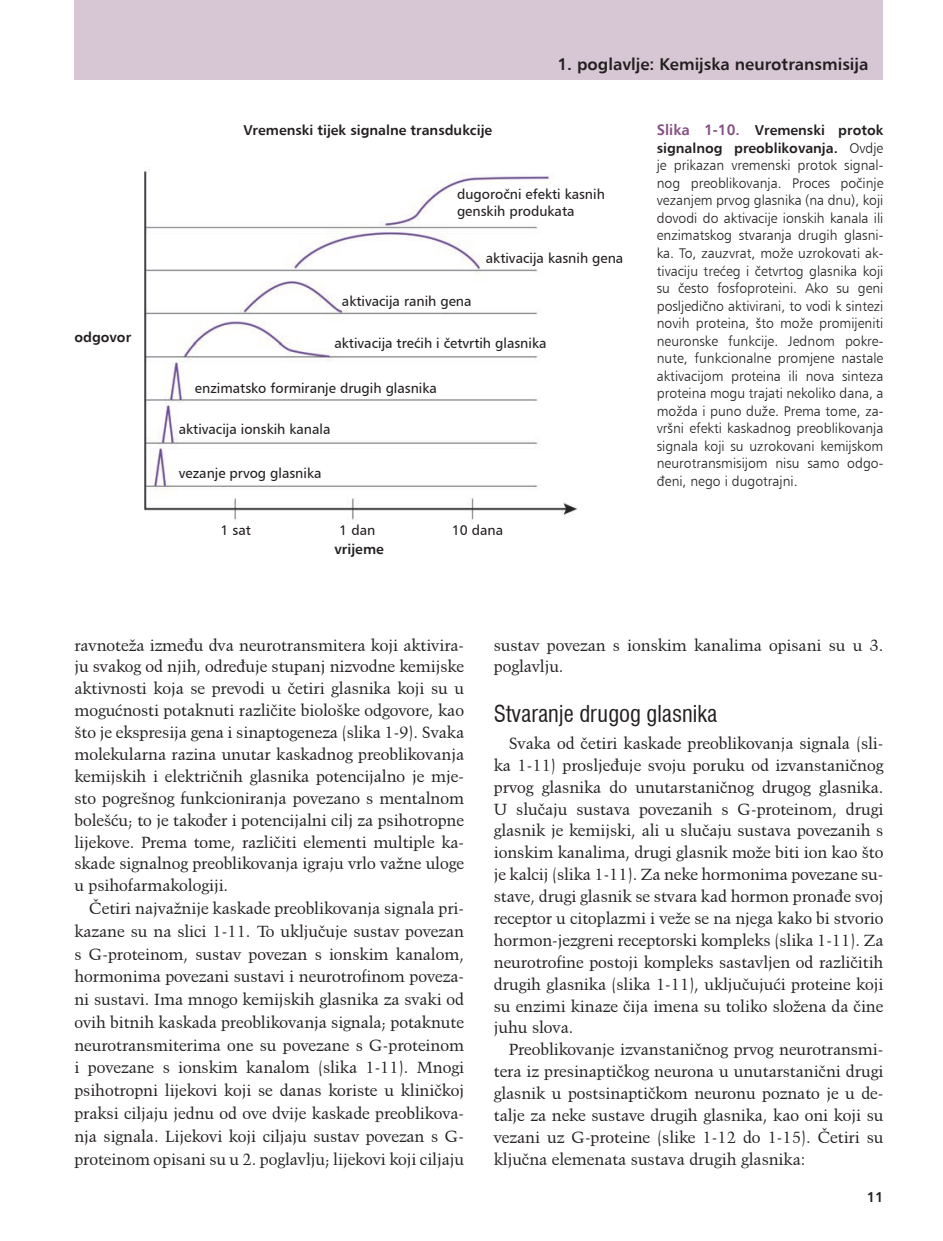
<style>
.page{position:relative;width:943px;height:1241px;background:#fff}
.page>*{position:absolute;margin:0;border:0;box-sizing:border-box;transform-origin:0 0}
.t1{font:condensed 22.75px "Swiss 721 BT";color:#231f20}
.t2{font:16.62px "Humanist 777 BT Bold B";color:#231f20}
.t3{font:16.28px/21.9px "Kuenstler 480 BT";color:#231f20;text-align:justify}
.t4{font:14px/17.5px "Humanist 777 BT Light B";color:#231f20;text-align:justify}
.t5{font:14px/17.5px "Humanist 777 BT Roman B";color:#231f20}
.t6{font:14px/17.5px "Humanist 777 BT Bold B";color:#231f20}
.s1{font-size:14.88px;color:#864f82}
.s2{font-family:"Humanist 777 BT Light B"}
</style>
<div class="page">
<div style="left:74px;top:0;width:809px;height:79px;background:#d7c6d4"></div>
<img style="left:144px;top:167px;width:434px;height:357px">
<p class="t6" style="left:74px;top:328px;width:58px">odgovor</p>
<p class="t2" style="left:557px;top:53px;width:313px">1. poglavlje: Kemijska neurotransmisija</p>
<p class="t6" style="left:243px;top:121px;width:250px">Vremenski tijek signalne transdukcije</p>
<p class="t5" style="left:457px;top:185px;width:149px">dugoročni efekti kasnih genskih produkata</p>
<p class="t5" style="left:342px;top:292px;width:131px">aktivacija ranih gena</p>
<p class="t5" style="left:486px;top:249px;width:139px">aktivacija kasnih gena</p>
<p class="t5" style="left:334px;top:334px;width:213px">aktivacija trećih i četvrtih glasnika</p>
<p class="t5" style="left:195px;top:379px;width:243px">enzimatsko formiranje drugih glasnika</p>
<p class="t5" style="left:179px;top:420px;width:153px">aktivacija ionskih kanala</p>
<p class="t5" style="left:179px;top:464px;width:144px">vezanje prvog glasnika</p>
<p class="t5" style="left:220px;top:520px;width:32px">1 sat</p>
<p class="t5" style="left:339px;top:520px;width:38px">1 dan</p>
<p class="t5" style="left:452px;top:520px;width:53px">10 dana</p>
<p class="t6" style="left:334px;top:539px;width:51px">vrijeme</p>
<p class="t6" style="left:656px;top:121px;width:228px"><span class="s1">Slika 1-10.</span> Vremenski protok signalnog preoblikovanja. <span class="s2">Ovdje</span></p>
<p class="t4" style="left:656px;top:156px;width:228px">je prikazan vremenski protok signal&shy;nog preoblikovanja. Proces počinje vezanjem prvog glasnika (na dnu), koji dovodi do aktivacije ionskih kanala ili enzimatskog stvaranja drugih glasni&shy;ka. To, zauzvrat, može uzrokovati ak&shy;tivaciju trećeg i četvrtog glasnika koji su često fosfoproteini. Ako su geni posljedično aktivirani, to vodi k sintezi novih proteina, što može promijeniti neuronske funkcije. Jednom pokre&shy;nute, funkcionalne promjene nastale aktivacijom proteina ili nova sinteza proteina mogu trajati nekoliko dana, a možda i puno duže. Prema tome, za&shy;vršni efekti kaskadnog preoblikovanja signala koji su uzrokovani kemijskom neurotransmisijom nisu samo odgo&shy;đeni, nego i dugotrajni.</p>
<p class="t3" style="left:74px;top:633px;width:391px">ravnoteža između dva neurotransmitera koji aktivira&shy;ju svakog od njih, određuje stupanj nizvodne kemijske aktivnosti koja se prevodi u četiri glasnika koji su u mogućnosti potaknuti različite biološke odgovore, kao što je ekspresija gena i sinaptogeneza (slika 1-9). Svaka molekularna razina unutar kaskadnog preoblikovanja kemijskih i električnih glasnika potencijalno je mje&shy;sto pogrešnog funkcioniranja povezano s mentalnom bolešću; to je također i potencijalni cilj za psihotropne lijekove. Prema tome, različiti elementi multiple ka&shy;skade signalnog preoblikovanja igraju vrlo važne uloge u psihofarmakologiji.</p>
<p class="t3" style="left:74px;top:896px;width:391px;line-height:22.8px;text-indent:15px">Četiri najvažnije kaskade preoblikovanja signala pri&shy;kazane su na slici 1-11. To uključuje sustav povezan s G-proteinom, sustav povezan s ionskim kanalom, hormonima povezani sustavi i neurotrofinom poveza&shy;ni sustavi. Ima mnogo kemijskih glasnika za svaki od ovih bitnih kaskada preoblikovanja signala; potaknute neurotransmiterima one su povezane s G-proteinom i povezane s ionskim kanalom (slika 1-11). Mnogi psihotropni lijekovi koji se danas koriste u kliničkoj praksi ciljaju jednu od ove dvije kaskade preoblikova&shy;nja signala. Lijekovi koji ciljaju sustav povezan s G&shy;proteinom opisani su u 2. poglavlju; lijekovi koji ciljaju</p>
<p class="t3" style="left:494px;top:633px;width:391px">sustav povezan s ionskim kanalima opisani su u 3. poglavlju.</p>
<h1 class="t1" style="left:494px;top:700px;width:225px">Stvaranje drugog glasnika</h1>
<p class="t3" style="left:494px;top:732px;width:391px;text-indent:15px">Svaka od četiri kaskade preoblikovanja signala (sli&shy;ka 1-11) prosljeđuje svoju poruku od izvanstaničnog prvog glasnika do unutarstaničnog drugog glasnika.<br>U slučaju sustava povezanih s G-proteinom, drugi glasnik je kemijski, ali u slučaju sustava povezanih s ionskim kanalima, drugi glasnik može biti ion kao što je kalcij (slika 1-11). Za neke hormonima povezane su&shy;stave, drugi glasnik se stvara kad hormon pronađe svoj receptor u citoplazmi i veže se na njega kako bi stvorio hormon-jezgreni receptorski kompleks (slika 1-11). Za neurotrofine postoji kompleks sastavljen od različitih drugih glasnika (slika 1-11), uključujući proteine koji su enzimi kinaze čija imena su toliko složena da čine juhu slova.</p>
<p class="t3" style="left:494px;top:1038px;width:391px;text-indent:15px">Preoblikovanje izvanstaničnog prvog neurotransmi&shy;tera iz presinaptičkog neurona u unutarstanični drugi glasnik u postsinaptičkom neuronu poznato je u de&shy;talje za neke sustave drugih glasnika, kao oni koji su vezani uz G-proteine (slike 1-12 do 1-15). Četiri su ključna elemenata sustava drugih glasnika:</p>
<p class="t6" style="left:866px;top:1187px;width:18px">11</p>
</div>
